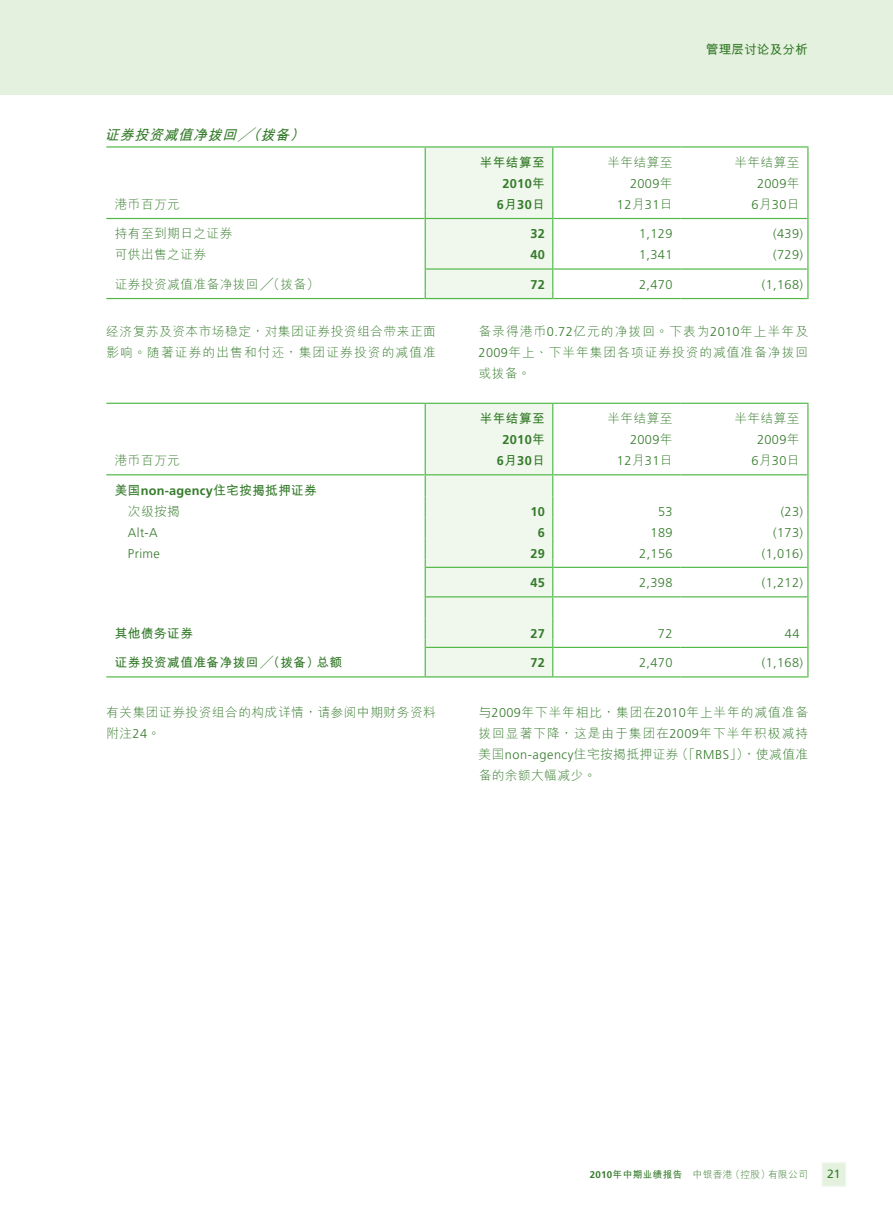
<style>
.page{position:relative;width:893px;height:1212px;background:#fff}
.page>*{position:absolute;margin:0;border:0;box-sizing:border-box;transform-origin:0 0}
.t1{font:italic 700 14.25px "M Hei HKS";color:#357b2b}
.t2{font:300 12.75px/21px "M Hei HKS";letter-spacing:.035em;color:#357b2b}
.t3{font:300 12.75px/21px "Frutiger LT Std";letter-spacing:.03em;color:#357b2b;text-align:right}
.t4{font:700 12.75px/21px "M Hei HKS";letter-spacing:.03em;color:#357b2b}
.t5{font:700 12.75px/21px "Frutiger LT Std";letter-spacing:.03em;color:#357b2b;text-align:center}
.t6{font:700 12.75px "M Hei HKS";color:#357b2b}
.t7{font:12px "Frutiger LT Std";color:#357b2b}
.t8{font:300 9.75px "M Hei HKS";letter-spacing:.03em;color:#357b2b}
.s1{font-family:"M Hei HKS"}
.s2{font-family:"Frutiger LT Std"}
.s3{font-weight:300}
.s4{font-family:"Frutiger LT Std";font-weight:700}
.s5{font-weight:700}
</style>
<div class="page">
<div style="left:0;top:0;width:893px;height:94px;background:#e4f1de"></div>
<div style="left:821px;top:1162px;width:25px;height:25px;background:#e4f1de;border:2px solid #f0f7ed"></div>
<hr style="left:106px;top:146px;width:319px;height:2px;background:#51b948">
<hr style="left:425px;top:146px;width:128px;height:2px;background:#51b948">
<hr style="left:553px;top:146px;width:127px;height:2px;background:#51b948">
<hr style="left:680px;top:146px;width:128px;height:2px;background:#51b948">
<hr style="left:807px;top:148px;width:1px;height:63px;background:#51b948">
<svg style="left:807px;top:211px;width:1px;height:88px"></svg>
<div style="left:425px;top:147px;width:128px;height:152px;background:#f0f7ed"></div>
<hr style="left:106px;top:218px;width:319px;height:1px;background:#51b948">
<hr style="left:426px;top:218px;width:126px;height:1px;background:#51b948">
<hr style="left:553px;top:218px;width:127px;height:1px;background:#51b948">
<hr style="left:680px;top:218px;width:127px;height:1px;background:#51b948">
<hr style="left:426px;top:268px;width:126px;height:2px;background:#51b948">
<hr style="left:553px;top:268px;width:127px;height:2px;background:#51b948">
<hr style="left:680px;top:268px;width:127px;height:2px;background:#51b948">
<hr style="left:106px;top:298px;width:319px;height:1px;background:#51b948">
<hr style="left:426px;top:298px;width:126px;height:1px;background:#51b948">
<hr style="left:553px;top:298px;width:127px;height:1px;background:#51b948">
<hr style="left:680px;top:298px;width:127px;height:1px;background:#51b948">
<hr style="left:106px;top:403px;width:319px;height:1px;background:#51b948">
<hr style="left:553px;top:403px;width:127px;height:1px;background:#51b948">
<hr style="left:680px;top:403px;width:128px;height:1px;background:#51b948">
<hr style="left:807px;top:404px;width:1px;height:63px;background:#51b948">
<svg style="left:807px;top:467px;width:1px;height:210px"></svg>
<div style="left:425px;top:403px;width:128px;height:274px;background:#f0f7ed"></div>
<hr style="left:106px;top:474px;width:319px;height:1px;background:#51b948">
<hr style="left:426px;top:474px;width:126px;height:1px;background:#51b948">
<hr style="left:553px;top:474px;width:127px;height:1px;background:#51b948">
<hr style="left:680px;top:474px;width:127px;height:1px;background:#51b948">
<hr style="left:426px;top:567px;width:126px;height:1px;background:#51b948">
<hr style="left:553px;top:567px;width:127px;height:1px;background:#51b948">
<hr style="left:680px;top:567px;width:127px;height:1px;background:#51b948">
<hr style="left:426px;top:596px;width:126px;height:1px;background:#51b948">
<hr style="left:553px;top:596px;width:127px;height:1px;background:#51b948">
<hr style="left:680px;top:596px;width:127px;height:1px;background:#51b948">
<hr style="left:426px;top:647px;width:126px;height:1px;background:#51b948">
<hr style="left:553px;top:647px;width:127px;height:1px;background:#51b948">
<hr style="left:680px;top:647px;width:127px;height:1px;background:#51b948">
<hr style="left:106px;top:676px;width:319px;height:1px;background:#51b948">
<hr style="left:426px;top:676px;width:126px;height:1px;background:#51b948">
<hr style="left:553px;top:676px;width:127px;height:1px;background:#51b948">
<hr style="left:680px;top:676px;width:127px;height:1px;background:#51b948">
<p class="t1" style="left:105px;top:125px;width:206px">證券投資減值淨撥回╱（撥備）</p>
<p class="t2" style="left:115px;top:193px;width:67px">港幣百萬元</p>
<p class="t4" style="left:480px;top:151px;width:67px">半年結算至</p>
<p class="t5" style="left:497px;top:173px;width:50px">2010<span class="s1">年<br></span>6<span class="s1">月</span>30<span class="s1">日</span></p>
<p class="t6" style="left:706px;top:40px;width:104px">管理層討論及分析</p>
<p class="t2" style="left:607px;top:151px;width:67px">半年結算至</p>
<p class="t3" style="left:617px;top:173px;width:57px">2009<span class="s1">年<br></span>12<span class="s1">月</span>31<span class="s1">日</span></p>
<p class="t2" style="left:734px;top:151px;width:67px">半年結算至</p>
<p class="t3" style="left:751px;top:173px;width:50px;text-align:center">2009<span class="s1">年<br></span>6<span class="s1">月</span>30<span class="s1">日</span></p>
<p class="t2" style="left:115px;top:223px;width:119px">持有至到期日之證券</p>
<p class="t5" style="left:530px;top:224px;width:16px">32</p>
<p class="t3" style="left:639px;top:224px;width:35px">1,129</p>
<p class="t3" style="left:773px;top:224px;width:31px">(439)</p>
<p class="t2" style="left:115px;top:244px;width:93px">可供出售之證券</p>
<p class="t5" style="left:530px;top:245px;width:16px">40</p>
<p class="t3" style="left:639px;top:245px;width:35px">1,341</p>
<p class="t3" style="left:773px;top:245px;width:31px">(729)</p>
<p class="t2" style="left:115px;top:273px;width:206px">證券投資減值準備淨撥回╱（撥備）</p>
<p class="t5" style="left:530px;top:274px;width:16px">72</p>
<p class="t3" style="left:639px;top:274px;width:35px">2,470</p>
<p class="t3" style="left:762px;top:274px;width:43px">(1,168)</p>
<p class="t2" style="left:106px;top:320px;width:331px">經濟復甦及資本市場穩定，對集團證券投資組合帶來正面影響。隨著證券的出售和付還，集團證券投資的減值準</p>
<p class="t2" style="left:478px;top:320px;width:331px;text-align:justify">備錄得港幣<span class="s2">0.72</span>億元的淨撥回。下表為<span class="s2">2010</span>年上半年及<span class="s2">2009</span>年上、下半年集團各項證券投資的減值準備淨撥回或撥備。</p>
<p class="t2" style="left:115px;top:450px;width:67px">港幣百萬元</p>
<p class="t4" style="left:128px;top:479px;width:190px;text-indent:-13px">美國<span class="s2">non-agency</span>住宅按揭抵押證券<span class="s3">次級按揭</span></p>
<p class="t4" style="left:480px;top:407px;width:67px">半年結算至</p>
<p class="t5" style="left:497px;top:429px;width:50px">2010<span class="s1">年<br></span>6<span class="s1">月</span>30<span class="s1">日</span></p>
<p class="t2" style="left:607px;top:408px;width:67px">半年結算至</p>
<p class="t3" style="left:617px;top:429px;width:57px">2009<span class="s1">年<br></span>12<span class="s1">月</span>31<span class="s1">日</span></p>
<p class="t2" style="left:734px;top:408px;width:67px">半年結算至</p>
<p class="t3" style="left:751px;top:429px;width:50px;text-align:center">2009<span class="s1">年<br></span>6<span class="s1">月</span>30<span class="s1">日</span></p>
<p class="t5" style="left:530px;top:501px;width:16px">10</p>
<p class="t3" style="left:658px;top:501px;width:16px">53</p>
<p class="t3" style="left:781px;top:501px;width:24px">(23)</p>
<p class="t3" style="left:128px;top:522px;width:31px">Alt-A</p>
<p class="t5" style="left:538px;top:522px;width:9px">6</p>
<p class="t3" style="left:651px;top:522px;width:23px">189</p>
<p class="t3" style="left:773px;top:522px;width:31px">(173)</p>
<p class="t3" style="left:128px;top:543px;width:33px">Prime</p>
<p class="t5" style="left:530px;top:543px;width:16px">29</p>
<p class="t3" style="left:639px;top:543px;width:35px">2,156</p>
<p class="t3" style="left:762px;top:543px;width:43px">(1,016)</p>
<p class="t5" style="left:530px;top:572px;width:16px">45</p>
<p class="t3" style="left:639px;top:573px;width:35px">2,398</p>
<p class="t3" style="left:762px;top:573px;width:43px">(1,212)</p>
<p class="t4" style="left:115px;top:622px;width:80px">其他債務證券</p>
<p class="t5" style="left:530px;top:623px;width:16px">27</p>
<p class="t3" style="left:658px;top:623px;width:16px">72</p>
<p class="t3" style="left:785px;top:623px;width:16px">44</p>
<p class="t4" style="left:115px;top:651px;width:229px">證券投資減值準備淨撥回╱（撥備）總額</p>
<p class="t5" style="left:530px;top:652px;width:16px">72</p>
<p class="t3" style="left:639px;top:653px;width:35px">2,470</p>
<p class="t3" style="left:762px;top:653px;width:43px">(1,168)</p>
<p class="t2" style="left:106px;top:701px;width:331px">有關集團證券投資組合的構成詳情，請參閱中期財務資料附註<span class="s2">24</span>。</p>
<p class="t2" style="left:478px;top:701px;width:331px;text-align:justify">與<span class="s2">2009</span>年下半年相比，集團在<span class="s2">2010</span>年上半年的減值準備撥回顯著下降，這是由於集團在<span class="s2">2009</span>年下半年積極減持美國<span class="s2">non-agency</span>住宅按揭抵押證券（「<span class="s2">RMBS</span>」），使減值準備的余額大幅減少。</p>
<p class="t8" style="left:590px;top:1168px;width:220px"><span class="s4">2010</span><span class="s5">年中期業績報告</span> 中銀香港（控股）有限公司</p>
<p class="t7" style="left:827px;top:1167px;width:15px">21</p>
</div>
